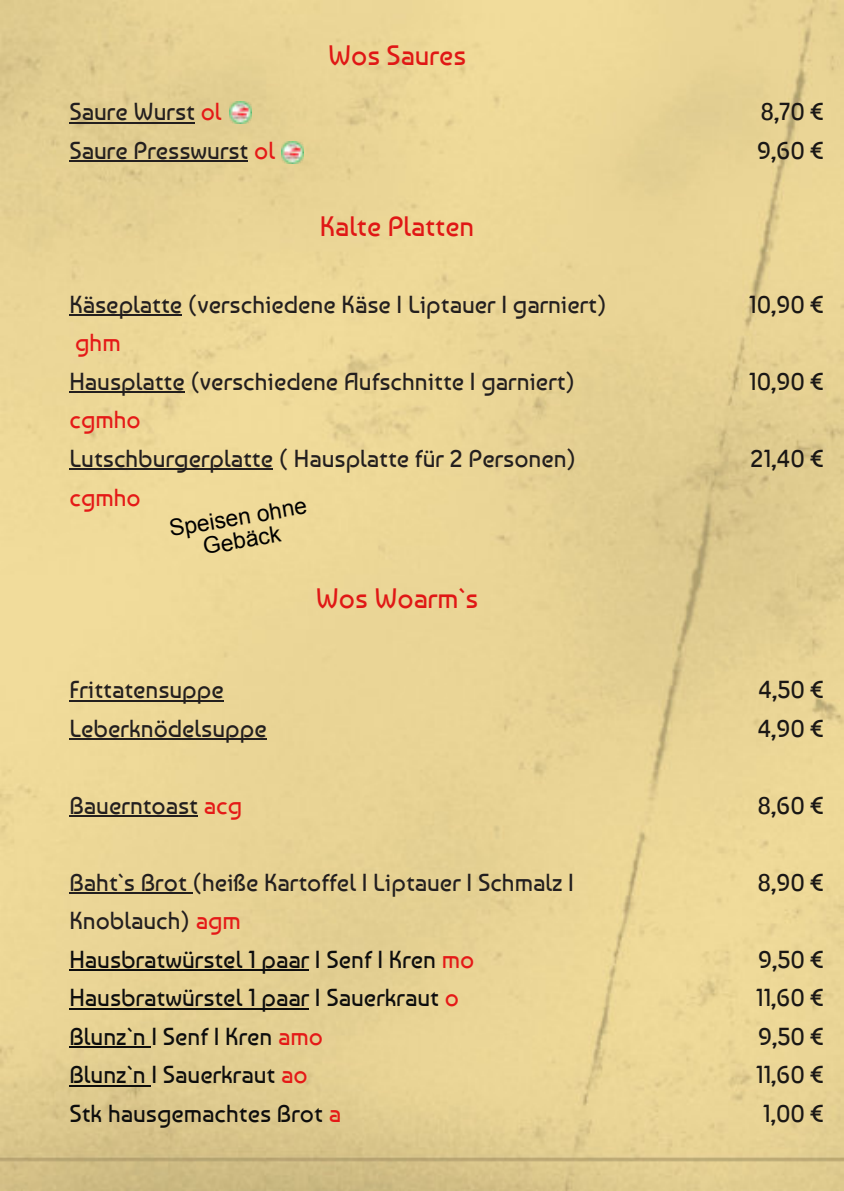
<style>
.page{position:relative;width:844px;height:1191px;background:#fff}
.page>*{position:absolute;margin:0;border:0;box-sizing:border-box;transform-origin:0 0}
.t1{font:28px "Baumans";color:#e01715}
.t2{font:24.5px/38.5px "Baumans";color:#231f1f}
.t3{font:24.5px/38.5px "Baumans";color:#0d0d0d}
.t4{font:24.5px/38.5px "Baumans";color:#1a1715}
.t5{font:24.5px "Baumans";color:#e51917}
.t6{font:22.75px/23.6px "Arial";color:#000;text-align:center}
.s1{color:#e51917}
.s2{color:#231f1f}
</style>
<div class="page">
<img style="left:0;top:0;width:843px;height:1191px">
<hr style="left:69px;top:122px;width:126px;height:1px;background:#231f1f">
<hr style="left:69px;top:161px;width:179px;height:1px;background:#231f1f">
<hr style="left:69px;top:315px;width:113px;height:1px;background:#231f1f">
<hr style="left:69px;top:392px;width:116px;height:1px;background:#231f1f">
<hr style="left:69px;top:469px;width:204px;height:1px;background:#231f1f">
<hr style="left:69px;top:700px;width:155px;height:1px;background:#231f1f">
<hr style="left:69px;top:738px;width:198px;height:1px;background:#231f1f">
<hr style="left:69px;top:815px;width:129px;height:1px;background:#231f1f">
<hr style="left:69px;top:892px;width:123px;height:1px;background:#231f1f">
<hr style="left:69px;top:969px;width:240px;height:1px;background:#0d0d0d">
<hr style="left:69px;top:1008px;width:240px;height:1px;background:#0d0d0d">
<hr style="left:69px;top:1046px;width:82px;height:1px;background:#0d0d0d">
<hr style="left:69px;top:1085px;width:82px;height:1px;background:#0d0d0d">
<img style="left:229px;top:101px;width:22px;height:23px">
<img style="left:281px;top:141px;width:23px;height:22px">
<p class="t2" style="left:69px;top:92px;width:207px">Saure Wurst <span class="s1">ol<br></span>Saure Presswurst <span class="s1">ol</span></p>
<p class="t1" style="left:328px;top:39px;width:139px">Wos Saures</p>
<p class="t1" style="left:320px;top:210px;width:156px">Kalte Platten</p>
<p class="t2" style="left:69px;top:285px;width:538px">Käseplatte (verschiedene Käse I Liptauer I garniert)</p>
<p class="t5" style="left:75px;top:328px;width:47px">ghm</p>
<p class="t2" style="left:69px;top:362px;width:507px">Hausplatte (verschiedene Aufschnitte I garniert)</p>
<p class="t5" style="left:69px;top:405px;width:73px">cgmho</p>
<p class="t2" style="left:69px;top:439px;width:508px">Lutschburgerplatte ( Hausplatte für 2 Personen)</p>
<p class="t5" style="left:69px;top:482px;width:73px">cgmho</p>
<p class="t6" style="left:168px;top:519px;width:141px;rotate:-10deg">Speisen ohne<br>Gebäck</p>
<p class="t2" style="left:69px;top:670px;width:199px">Frittatensuppe<br>Leberknödelsuppe</p>
<p class="t2" style="left:69px;top:785px;width:174px">Bauerntoast <span class="s1">acg</span></p>
<p class="t1" style="left:316px;top:581px;width:164px">Wos Woarm`s</p>
<p class="t3" style="left:69px;top:862px;width:506px"><span class="s2">Baht`s Brot (heiße Kartoffel I Liptauer I Schmalz I<br>Knoblauch)</span> <span class="s1">agm<br></span>Hausbratwürstel 1 paar I Senf I Kren <span class="s1">mo<br></span>Hausbratwürstel 1 paar I Sauerkraut <span class="s1">o<br></span>Blunz`n I Senf I Kren <span class="s1">amo<br></span>Blunz`n I Sauerkraut <span class="s1">ao<br></span>Stk hausgemachtes Brot <span class="s1">a</span></p>
<p class="t4" style="left:757px;top:92px;width:68px">8,70 €<br>9,60 €</p>
<p class="t4" style="left:748px;top:285px;width:76px">10,90 €</p>
<p class="t4" style="left:748px;top:362px;width:76px">10,90 €</p>
<p class="t4" style="left:750px;top:439px;width:75px">21,40 €</p>
<p class="t4" style="left:757px;top:670px;width:68px">4,50 €<br>4,90 €</p>
<p class="t4" style="left:757px;top:785px;width:68px">8,60 €</p>
<p class="t4" style="left:757px;top:862px;width:68px">8,90 €</p>
<p class="t4" style="left:755px;top:939px;width:70px;text-align:justify">9,50 € 11,60 € 9,50 € 11,60 € 1,00 €</p>
</div>
